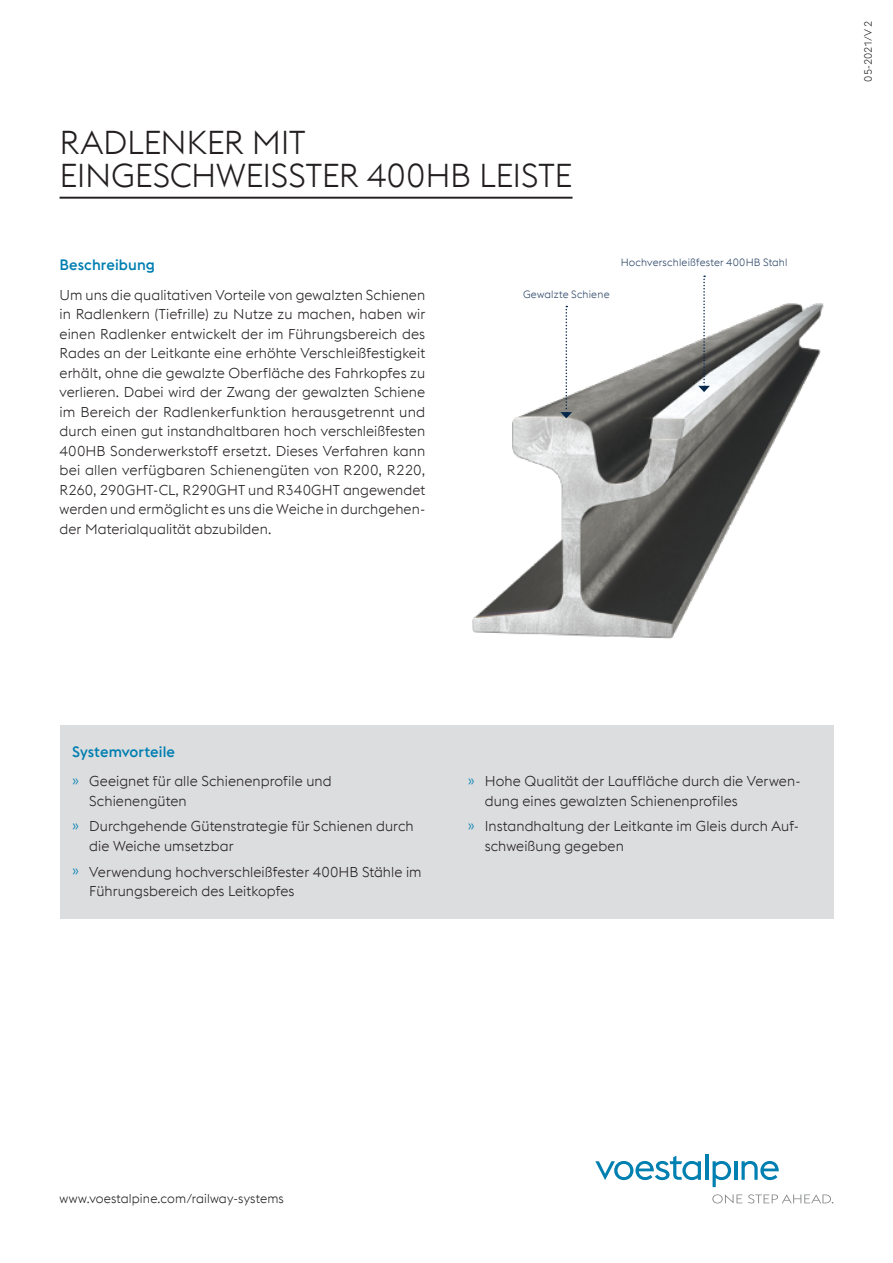
<style>
.page{position:relative;width:893px;height:1263px;background:#fff}
.page>*{position:absolute;margin:0;border:0;box-sizing:border-box;transform-origin:0 0}
.HL-1-schwarz{font:300 33px/33px "voestalpine";letter-spacing:-.01em;color:#231f20}
.Sub-HL-2-boe-Spalten{font:500 15px "voestalpine";letter-spacing:.005em;color:#007fb1}
.Copy{font:300 14.25px/19.5px "voestalpine";letter-spacing:.005em;color:#231f20}
.t1{font:300 12.75px "voestalpine";letter-spacing:.01em;color:#231f20}
.BU-boe{font:300 10.5px "voestalpine";letter-spacing:.015em;color:#284264}
.t2{font:300 10.5px "voestalpine";color:#231f20}
.s1{color:#007fb1}
</style>
<div class="page">
<svg style="left:595px;top:1156px;width:106px;height:24px"></svg>
<hr style="left:705px;top:1154px;width:3px;height:26px;background:#007fb1">
<svg style="left:713px;top:1161px;width:18px;height:26px"></svg>
<hr style="left:734px;top:1161px;width:3px;height:19px;background:#007fb1">
<svg style="left:741px;top:1161px;width:38px;height:19px"></svg>
<svg style="left:712px;top:1194px;width:30px;height:9px"></svg>
<svg style="left:748px;top:1194px;width:85px;height:9px"></svg>
<hr style="left:60px;top:197px;width:512px;height:2px;background:#231f20">
<img style="left:472px;top:275px;width:352px;height:364px">
<svg style="left:560px;top:306px;width:12px;height:112px"></svg>
<svg style="left:698px;top:276px;width:12px;height:116px"></svg>
<div style="left:60px;top:725px;width:773px;height:193px;background:#dcdddf"></div>
<p class="HL-1-schwarz" style="left:60px;top:126px;width:515px">RADLENKER MIT<br>EINGESCHWEISSTER 400HB LEISTE</p>
<p class="Sub-HL-2-boe-Spalten" style="left:60px;top:256px;width:97px">Beschreibung</p>
<p class="Copy" style="left:60px;top:285px;width:367px;text-align:justify">Um uns die qualitativen Vorteile von gewalzten Schienen in Radlenkern (Tiefrille) zu Nutze zu machen, haben wir einen Radlenker entwickelt der im Führungsbereich des Rades an der Leitkante eine erhöhte Verschleißfestigkeit erhält, ohne die gewalzte Oberfläche des Fahrkopfes zu verlieren. Dabei wird der Zwang der gewalzten Schiene im Bereich der Radlenkerfunktion herausgetrennt und durch einen gut instandhaltbaren hoch verschleißfesten 400HB Sonderwerkstoff ersetzt. Dieses Verfahren kann bei allen verfügbaren Schienengüten von R200, R220, R260, 290GHT-CL, R290GHT und R340GHT angewendet werden und ermöglicht es uns die Weiche in durchgehen&shy;der Materialqualität abzubilden.</p>
<p class="BU-boe" style="left:523px;top:288px;width:88px">Gewalzte Schiene</p>
<p class="BU-boe" style="left:621px;top:256px;width:168px">Hochverschleißfester 400HB Stahl</p>
<p class="t2" style="left:862px;top:82px;width:62px;rotate:-90deg">05-2021/V2</p>
<p class="Sub-HL-2-boe-Spalten" style="left:72px;top:742px;width:104px">Systemvorteile</p>
<p class="Copy" style="left:89px;top:771px;width:244px;text-indent:-17px"><span class="s1">»</span> Geeignet für alle Schienenprofile und<br>Schienengüten</p>
<p class="Copy" style="left:89px;top:817px;width:326px;text-indent:-17px"><span class="s1">»</span> Durchgehende Gütenstrategie für Schienen durch die Weiche umsetzbar</p>
<p class="Copy" style="left:89px;top:862px;width:334px;text-indent:-17px"><span class="s1">»</span> Verwendung hochverschleißfester 400HB Stähle im<br>Führungsbereich des Leitkopfes</p>
<p class="Copy" style="left:485px;top:771px;width:317px;text-indent:-17px"><span class="s1">»</span> Hohe Qualität der Lauffläche durch die Verwen&shy;dung eines gewalzten Schienenprofiles</p>
<p class="Copy" style="left:485px;top:817px;width:316px;text-indent:-17px"><span class="s1">»</span> Instandhaltung der Leitkante im Gleis durch Auf&shy;schweißung gegeben</p>
<p class="t1" style="left:60px;top:1191px;width:226px">www.voestalpine.com/railway-systems</p>
</div>
